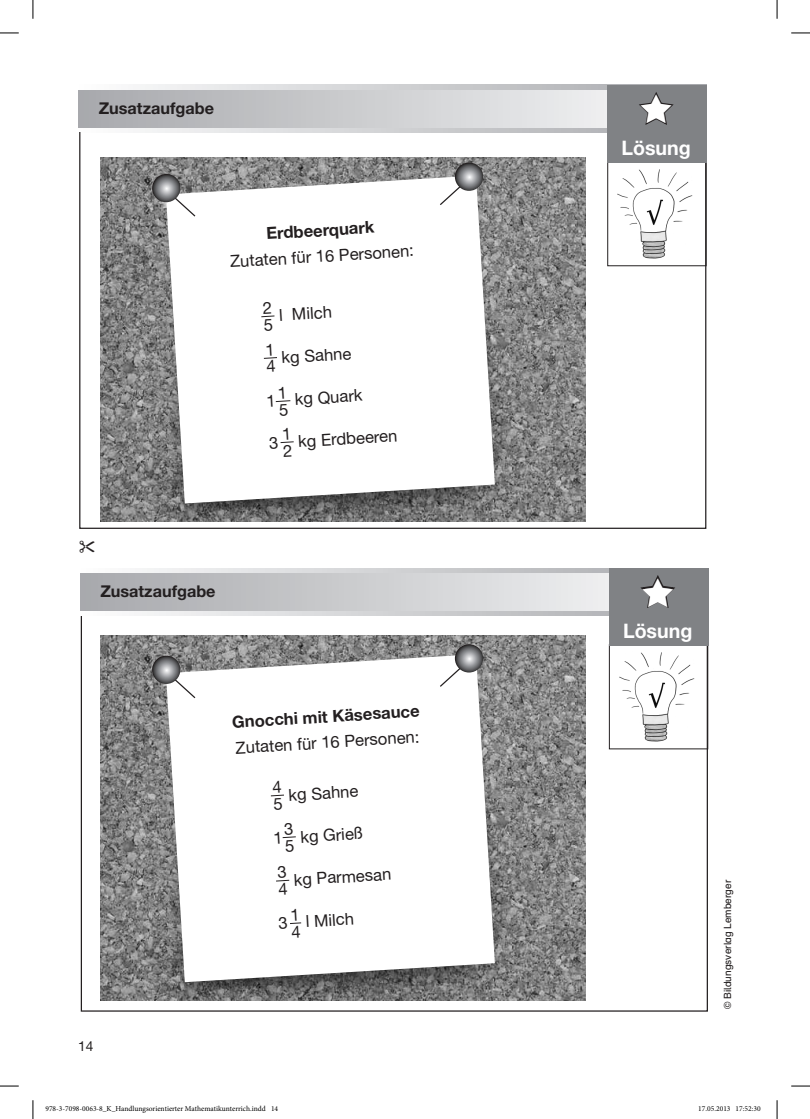
<style>
.page{position:relative;width:810px;height:1119px;background:#fff}
.page>*{position:absolute;margin:0;border:0;box-sizing:border-box;transform-origin:0 0}
.t1{font:700 20px "Helvetica Neue";color:#fff}
.t2{font:16.62px "Helvetica Neue";color:#231f20}
.t3{font:700 16.62px "Helvetica Neue";color:#231f20}
.t4{font:700 16.25px "Helvetica Neue";color:#231f20}
.t5{font:13.75px "Helvetica Neue";color:#231f20}
.t6{font:10px "Auer Schulbuch";color:#231f20}
.t7{font:7.5px "Minion Pro";color:#000}
</style>
<div class="page">
<img style="left:100px;top:635px;width:485px;height:364px">
<svg style="left:166px;top:654px;width:329px;height:327px"></svg>
<img style="left:100px;top:157px;width:485px;height:364px">
<svg style="left:166px;top:175px;width:329px;height:328px"></svg>
<svg style="left:79px;top:89px;width:528px;height:39px;background:#cacbce"></svg>
<svg style="left:140px;top:85px;width:467px;height:4px;background:#d3d4d6"></svg>
<svg style="left:140px;top:128px;width:467px;height:4px;background:#d3d4d6"></svg>
<div style="left:607px;top:161px;width:99px;height:105px;border:1px solid #231f20"></div>
<div style="left:607px;top:85px;width:99px;height:77px;background:#808285"></div>
<img style="left:618px;top:169px;width:75px;height:90px">
<svg style="left:80px;top:572px;width:529px;height:39px;background:#cacbce"></svg>
<svg style="left:142px;top:568px;width:467px;height:4px;background:#d3d4d6"></svg>
<svg style="left:142px;top:611px;width:467px;height:4px;background:#d3d4d6"></svg>
<div style="left:609px;top:644px;width:99px;height:105px;border:1px solid #231f20"></div>
<div style="left:609px;top:568px;width:99px;height:77px;background:#808285"></div>
<img style="left:619px;top:652px;width:75px;height:90px">
<svg style="left:168px;top:191px;width:29px;height:27px"></svg>
<svg style="left:152px;top:174px;width:28px;height:28px"></svg>
<svg style="left:438px;top:180px;width:29px;height:26px"></svg>
<svg style="left:455px;top:162px;width:28px;height:29px"></svg>
<svg style="left:168px;top:673px;width:29px;height:26px"></svg>
<svg style="left:152px;top:655px;width:28px;height:28px"></svg>
<svg style="left:438px;top:661px;width:29px;height:27px"></svg>
<svg style="left:455px;top:644px;width:28px;height:28px"></svg>
<svg style="left:0;top:32px;width:19px;height:2px"></svg>
<svg style="left:791px;top:32px;width:19px;height:2px"></svg>
<svg style="left:0;top:1085px;width:19px;height:1px"></svg>
<svg style="left:791px;top:1085px;width:19px;height:1px"></svg>
<svg style="left:32px;top:0;width:2px;height:19px"></svg>
<svg style="left:32px;top:1100px;width:2px;height:18px"></svg>
<svg style="left:776px;top:0;width:2px;height:19px"></svg>
<svg style="left:776px;top:1100px;width:2px;height:18px"></svg>
<svg style="left:639px;top:92px;width:35px;height:33px"></svg>
<svg style="left:640px;top:575px;width:35px;height:33px"></svg>
<svg style="left:260px;top:302px;width:15px;height:29px"></svg>
<svg style="left:263px;top:343px;width:15px;height:29px"></svg>
<svg style="left:268px;top:387px;width:23px;height:28px"></svg>
<svg style="left:269px;top:428px;width:26px;height:28px"></svg>
<svg style="left:270px;top:780px;width:15px;height:29px"></svg>
<svg style="left:275px;top:822px;width:22px;height:29px"></svg>
<svg style="left:275px;top:866px;width:15px;height:28px"></svg>
<svg style="left:279px;top:908px;width:23px;height:29px"></svg>
<p class="t4" style="left:99px;top:98px;width:117px">Zusatzaufgabe</p>
<p class="t3" style="left:266px;top:223px;width:110px;rotate:-3deg">Erdbeerquark</p>
<p class="t2" style="left:230px;top:251px;width:186px;rotate:-3deg">Zutaten für 16 Personen:</p>
<p class="t2" style="left:279px;top:305px;width:54px;rotate:-3deg">l Milch</p>
<p class="t2" style="left:281px;top:347px;width:71px;rotate:-3deg">kg Sahne</p>
<p class="t2" style="left:294px;top:389px;width:69px;rotate:-3deg">kg Quark</p>
<p class="t2" style="left:298px;top:431px;width:101px;rotate:-3deg">kg Erdbeeren</p>
<p class="t4" style="left:100px;top:581px;width:117px">Zusatzaufgabe</p>
<p class="t3" style="left:232px;top:711px;width:189px;rotate:-3deg">Gnocchi mit Käsesauce</p>
<p class="t2" style="left:235px;top:737px;width:186px;rotate:-3deg">Zutaten für 16 Personen:</p>
<p class="t2" style="left:288px;top:784px;width:71px;rotate:-3deg">kg Sahne</p>
<p class="t2" style="left:300px;top:826px;width:64px;rotate:-3deg">kg Grieß</p>
<p class="t2" style="left:293px;top:869px;width:99px;rotate:-3deg">kg Parmesan</p>
<p class="t2" style="left:305px;top:911px;width:50px;rotate:-3deg">l Milch</p>
<p class="t5" style="left:78px;top:1037px;width:17px">14</p>
<p class="t1" style="left:621px;top:135px;width:71px">Lösung</p>
<p class="t1" style="left:623px;top:618px;width:71px">Lösung</p>
<p class="t6" style="left:721px;top:1008px;width:130px;rotate:-90deg">© Bildungsverlag Lemberger</p>
<p class="t7" style="left:45px;top:1103px;width:234px">978-3-7098-0063-8_K_Handlungsorientierter Mathematikunterrich.indd 14</p>
<p class="t7" style="left:698px;top:1103px;width:64px">17.05.2013 17:52:30</p>
</div>
